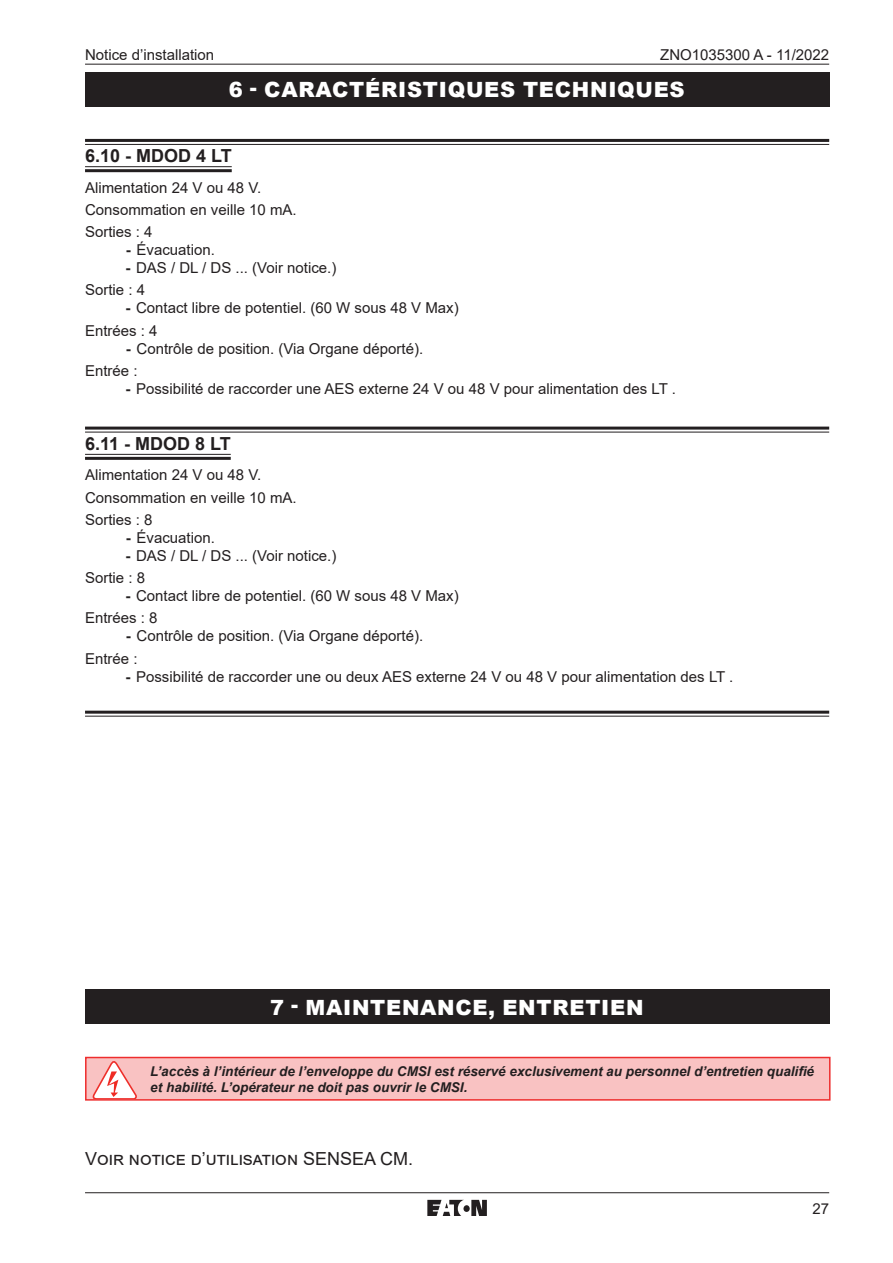
<style>
.page{position:relative;width:893px;height:1263px;background:#fff}
.page>*{position:absolute;margin:0;border:0;box-sizing:border-box;transform-origin:0 0}
.t1{font:900 21px "Arial";letter-spacing:.035em;color:#fff}
.t2{font:18px "Arial";color:#231f20}
.t3{font:700 18px "Arial";color:#231f20}
.t4{font:15px/22.2px "Arial";color:#231f20}
.t5{font:italic 700 13.5px/16.2px "Arial";color:#231f20}
.s1{font-weight:700}
</style>
<div class="page">
<hr style="left:85px;top:64px;width:744px;height:1px;background:#231f20">
<hr style="left:85px;top:1192px;width:744px;height:1px;background:#231f20">
<svg style="left:427px;top:1200px;width:60px;height:15px"></svg>
<hr style="left:85px;top:139px;width:744px;height:3px;background:#231f20">
<hr style="left:85px;top:144px;width:744px;height:1px;background:#231f20">
<hr style="left:85px;top:166px;width:147px;height:1px;background:#231f20">
<hr style="left:85px;top:169px;width:147px;height:3px;background:#231f20">
<hr style="left:85px;top:427px;width:744px;height:3px;background:#231f20">
<hr style="left:85px;top:432px;width:744px;height:1px;background:#231f20">
<hr style="left:85px;top:454px;width:146px;height:1px;background:#231f20">
<hr style="left:85px;top:457px;width:146px;height:3px;background:#231f20">
<hr style="left:85px;top:711px;width:744px;height:3px;background:#231f20">
<hr style="left:85px;top:716px;width:744px;height:1px;background:#231f20">
<div style="left:85px;top:72px;width:744px;height:34px;background:#231f20"></div>
<div style="left:85px;top:990px;width:744px;height:34px;background:#231f20"></div>
<div style="left:86px;top:1057px;width:744px;height:43px;background:#f9c2c2"></div>
<div style="left:85px;top:1057px;width:745px;height:44px;border:2px solid #ee2d2d"></div>
<svg style="left:93px;top:1061px;width:43px;height:38px"></svg>
<p class="t4" style="left:85px;top:43px;width:131px">Notice d’installation</p>
<p class="t4" style="left:660px;top:43px;width:171px">ZNO1035300 A - 11/2022</p>
<h1 class="t1" style="left:229px;top:74px;width:457px">6 - CARACTÉRISTIQUES TECHNIQUES</h1>
<p class="t3" style="left:85px;top:143px;width:148px">6.10 - MDOD 4 LT</p>
<p class="t4" style="left:85px;top:176px;width:213px">Alimentation 24 V ou 48 V.<br>Consommation en veille 10 mA.<br>Sorties : 4</p>
<p class="t4" style="left:126px;top:239px;width:91px"><span class="s1">-</span> Évacuation.</p>
<p class="t4" style="left:85px;top:257px;width:253px;text-indent:40px"><span class="s1">-</span> DAS / DL / DS ... (Voir notice.)<br>Sortie : 4</p>
<p class="t4" style="left:85px;top:297px;width:375px;text-indent:40px"><span class="s1">-</span> Contact libre de potentiel. (60 W sous 48 V Max)<br>Entrées : 4</p>
<p class="t4" style="left:85px;top:337px;width:340px;text-indent:41px"><span class="s1">-</span> Contrôle de position. (Via Organe déporté).<br>Entrée :</p>
<p class="t4" style="left:125px;top:377px;width:552px"><span class="s1">-</span> Possibilité de raccorder une AES externe 24 V ou 48 V pour alimentation des LT .</p>
<p class="t3" style="left:85px;top:431px;width:147px">6.11 - MDOD 8 LT</p>
<p class="t4" style="left:85px;top:464px;width:213px">Alimentation 24 V ou 48 V.<br>Consommation en veille 10 mA.<br>Sorties : 8</p>
<p class="t4" style="left:126px;top:526px;width:91px"><span class="s1">-</span> Évacuation.</p>
<p class="t4" style="left:85px;top:544px;width:253px;text-indent:40px"><span class="s1">-</span> DAS / DL / DS ... (Voir notice.)<br>Sortie : 8</p>
<p class="t4" style="left:85px;top:585px;width:375px;text-indent:40px"><span class="s1">-</span> Contact libre de potentiel. (60 W sous 48 V Max)<br>Entrées : 8</p>
<p class="t4" style="left:85px;top:625px;width:340px;text-indent:41px"><span class="s1">-</span> Contrôle de position. (Via Organe déporté).<br>Entrée :</p>
<p class="t4" style="left:125px;top:665px;width:609px"><span class="s1">-</span> Possibilité de raccorder une ou deux AES externe 24 V ou 48 V pour alimentation des LT .</p>
<h1 class="t1" style="left:270px;top:992px;width:375px">7 - MAINTENANCE, ENTRETIEN</h1>
<p class="t5" style="left:150px;top:1063px;width:665px">L’accès à l’intérieur de l’enveloppe du CMSI est réservé exclusivement au personnel d’entretien qualifié et habilité. L’opérateur ne doit pas ouvrir le CMSI.</p>
<p class="t2" style="left:85px;top:1147px;width:330px">Voir notice d’utilisation SENSEA CM.</p>
<p class="t4" style="left:812px;top:1198px;width:18px">27</p>
</div>
